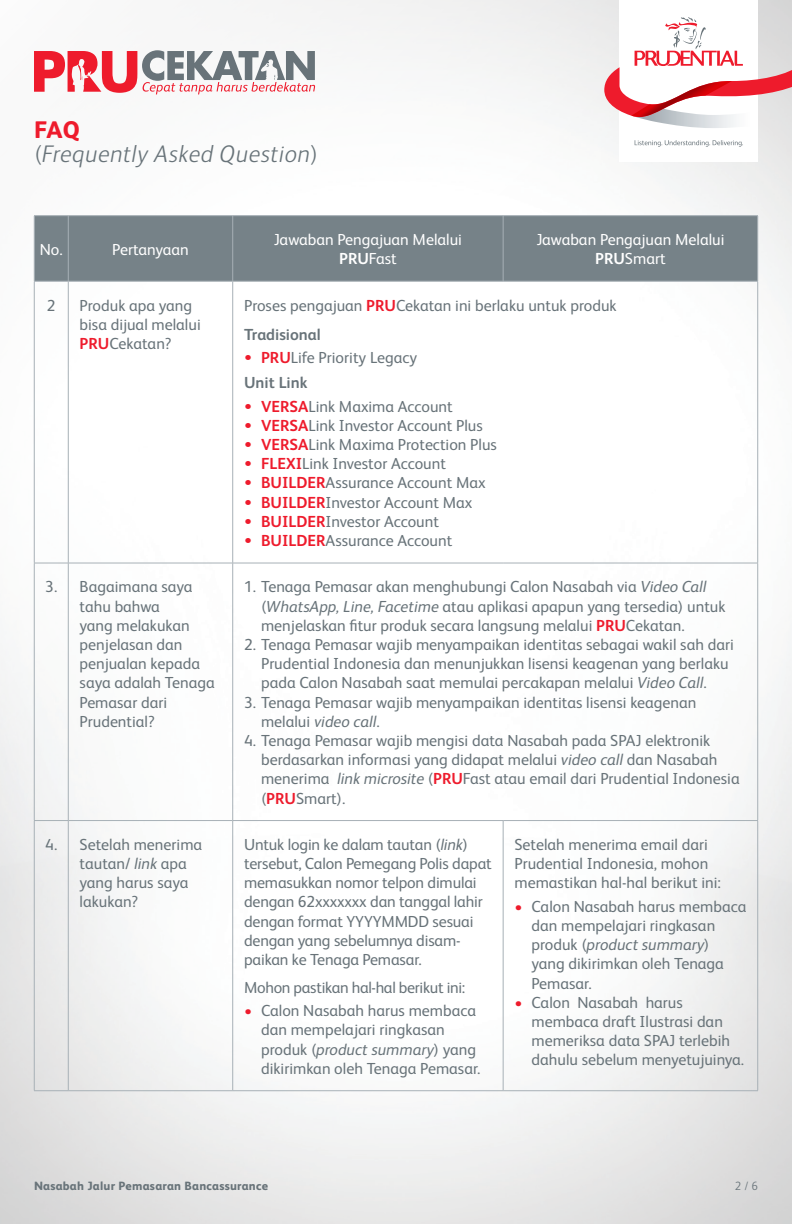
<style>
.page{position:relative;width:792px;height:1224px;background:#fff}
.page>*{position:absolute;margin:0;border:0;box-sizing:border-box;transform-origin:0 0}
.t1{font:italic 300 24px/24px "FS Albert Pro";letter-spacing:.02em;color:#687379}
.t2{font:16px/19.2px "FS Albert Pro";color:#687379}
.t3{font:16px/19.2px "FS Albert Pro";color:#fff;text-align:center}
.t4{font:16px "FS Albert Pro";letter-spacing:-.02em;color:#687379}
.t5{font:800 12px "FS Albert Pro";letter-spacing:.02em;color:#687379}
.t6{font:300 12px "FS Albert Pro";color:#687379}
.s1{font-weight:800;font-style:normal;color:#ee1b2c}
.s2{font-style:normal}
.s3{font-weight:700}
.s4{font-weight:700;color:#ee1b2c}
.s5{font-style:italic}
.s6{color:#ee1b2c}
</style>
<div class="page">
<img style="left:0;top:0;width:792px;height:1224px">
<div style="left:620px;top:0;width:138px;height:162px;background:#fff"></div>
<svg style="left:635px;top:140px;width:108px;height:7px"></svg>
<svg style="left:604px;top:17px;width:188px;height:111px"></svg>
<svg style="left:34px;top:50px;width:281px;height:45px"></svg>
<div style="left:35px;top:216px;width:722px;height:65px;background:#768288"></div>
<hr style="left:34px;top:215px;width:34px;height:1px;background:#a7b0b6">
<hr style="left:34px;top:216px;width:1px;height:65px;background:#a7b0b6">
<hr style="left:68px;top:215px;width:165px;height:1px;background:#a7b0b6">
<hr style="left:68px;top:216px;width:1px;height:65px;background:#a7b0b6">
<hr style="left:233px;top:215px;width:270px;height:1px;background:#a7b0b6">
<hr style="left:232px;top:216px;width:1px;height:65px;background:#a7b0b6">
<hr style="left:503px;top:215px;width:255px;height:1px;background:#a7b0b6">
<hr style="left:503px;top:216px;width:1px;height:65px;background:#a7b0b6">
<hr style="left:757px;top:216px;width:1px;height:65px;background:#a7b0b6">
<hr style="left:34px;top:281px;width:34px;height:1px;background:#a7b0b6">
<hr style="left:34px;top:281px;width:1px;height:282px;background:#a7b0b6">
<hr style="left:68px;top:281px;width:165px;height:1px;background:#a7b0b6">
<hr style="left:68px;top:281px;width:1px;height:282px;background:#a7b0b6">
<hr style="left:233px;top:281px;width:270px;height:1px;background:#a7b0b6">
<hr style="left:232px;top:281px;width:1px;height:282px;background:#a7b0b6">
<hr style="left:503px;top:281px;width:255px;height:1px;background:#a7b0b6">
<hr style="left:757px;top:281px;width:1px;height:282px;background:#a7b0b6">
<hr style="left:34px;top:563px;width:34px;height:1px;background:#a7b0b6">
<hr style="left:34px;top:563px;width:1px;height:257px;background:#a7b0b6">
<hr style="left:68px;top:563px;width:165px;height:1px;background:#a7b0b6">
<hr style="left:68px;top:563px;width:1px;height:257px;background:#a7b0b6">
<hr style="left:233px;top:563px;width:270px;height:1px;background:#a7b0b6">
<hr style="left:232px;top:563px;width:1px;height:257px;background:#a7b0b6">
<hr style="left:503px;top:563px;width:255px;height:1px;background:#a7b0b6">
<hr style="left:757px;top:563px;width:1px;height:257px;background:#a7b0b6">
<hr style="left:34px;top:820px;width:34px;height:1px;background:#a7b0b6">
<hr style="left:34px;top:821px;width:1px;height:269px;background:#a7b0b6">
<hr style="left:68px;top:820px;width:165px;height:1px;background:#a7b0b6">
<hr style="left:68px;top:821px;width:1px;height:269px;background:#a7b0b6">
<hr style="left:233px;top:820px;width:270px;height:1px;background:#a7b0b6">
<hr style="left:232px;top:821px;width:1px;height:269px;background:#a7b0b6">
<hr style="left:503px;top:820px;width:255px;height:1px;background:#a7b0b6">
<hr style="left:503px;top:821px;width:1px;height:269px;background:#a7b0b6">
<hr style="left:757px;top:821px;width:1px;height:269px;background:#a7b0b6">
<hr style="left:34px;top:1090px;width:34px;height:1px;background:#a7b0b6">
<hr style="left:68px;top:1090px;width:165px;height:1px;background:#a7b0b6">
<hr style="left:233px;top:1090px;width:270px;height:1px;background:#a7b0b6">
<hr style="left:503px;top:1090px;width:255px;height:1px;background:#a7b0b6">
<h1 class="t1" style="left:34px;top:116px;width:286px"><span class="s1">FAQ<br></span><span class="s2">(</span>Frequently Asked Question<span class="s2">)</span></h1>
<p class="t3" style="left:40px;top:238px;width:24px">No.</p>
<p class="t3" style="left:112px;top:238px;width:78px">Pertanyaan</p>
<p class="t3" style="left:274px;top:229px;width:190px">Jawaban Pengajuan Melalui<br><span class="s3">PRU</span>Fast</p>
<p class="t3" style="left:536px;top:229px;width:190px">Jawaban Pengajuan Melalui<br><span class="s3">PRU</span>Smart</p>
<p class="t2" style="left:47px;top:294px;width:10px">2</p>
<p class="t2" style="left:80px;top:294px;width:123px">Produk apa yang bisa dijual melalui<br><span class="s4">PRU</span>Cekatan?</p>
<p class="t2" style="left:244px;top:289px;width:374px;line-height:29.2px">Proses pengajuan <span class="s4">PRU</span>Cekatan ini berlaku untuk produk<br><span class="s3">Tradisional</span></p>
<p class="t2" style="left:244px;top:344px;width:175px;line-height:24.8px"><span class="s4">• PRU</span>Life Priority Legacy<br><span class="s3">Unit Link</span></p>
<p class="t2" style="left:244px;top:395px;width:210px"><span class="s4">• VERSA</span>Link Maxima Account</p>
<p class="t2" style="left:244px;top:415px;width:240px"><span class="s4">• VERSA</span>Link Investor Account Plus</p>
<p class="t2" style="left:244px;top:434px;width:254px"><span class="s4">• VERSA</span>Link Maxima Protection Plus</p>
<p class="t2" style="left:244px;top:453px;width:203px"><span class="s4">• FLEXI</span>Link Investor Account</p>
<p class="t2" style="left:244px;top:472px;width:243px"><span class="s4">• BUILDER</span>Assurance Account Max</p>
<p class="t2" style="left:244px;top:491px;width:230px"><span class="s4">• BUILDER</span>Investor Account Max</p>
<p class="t2" style="left:244px;top:511px;width:196px"><span class="s4">• BUILDER</span>Investor Account</p>
<p class="t2" style="left:244px;top:530px;width:210px"><span class="s4">• BUILDER</span>Assurance Account</p>
<p class="t2" style="left:80px;top:576px;width:137px;text-indent:-34px">3. Bagaimana saya tahu bahwa<br>yang melakukan penjelasan dan penjualan kepada saya adalah Tenaga<br>Pemasar dari<br>Prudential?</p>
<p class="t2" style="left:261px;top:576px;width:466px;text-indent:-17px">1. Tenaga Pemasar akan menghubungi Calon Nasabah via <span class="s5">Video Call </span>(<span class="s5">WhatsApp, Line, Facetime</span> atau aplikasi apapun yang tersedia) untuk menjelaskan fitur produk secara langsung melalui <span class="s4">PRU</span>Cekatan.</p>
<p class="t2" style="left:261px;top:634px;width:474px;text-indent:-17px">2. Tenaga Pemasar wajib menyampaikan identitas sebagai wakil sah dari<br>Prudential Indonesia dan menunjukkan lisensi keagenan yang berlaku pada Calon Nasabah saat memulai percakapan melalui <span class="s5">Video Call</span>.</p>
<p class="t2" style="left:261px;top:691px;width:437px;text-indent:-17px">3. Tenaga Pemasar wajib menyampaikan identitas lisensi keagenan melalui <span class="s5">video call</span>.</p>
<p class="t2" style="left:261px;top:730px;width:480px;text-indent:-17px">4. Tenaga Pemasar wajib mengisi data Nasabah pada SPAJ elektronik berdasarkan informasi yang didapat melalui <span class="s5">video call</span> dan Nasabah menerima <span class="s5">link microsite</span> (<span class="s4">PRU</span>Fast atau email dari Prudential Indonesia (<span class="s4">PRU</span>Smart).</p>
<p class="t2" style="left:80px;top:834px;width:124px;text-indent:-34px">4. Setelah menerima tautan/ <span class="s5">link</span> apa yang harus saya lakukan?</p>
<p class="t2" style="left:244px;top:834px;width:249px">Untuk login ke dalam tautan (<span class="s5">link</span>) tersebut, Calon Pemegang Polis dapat memasukkan nomor telpon dimulai dengan 62xxxxxxx dan tanggal lahir dengan format YYYYMMDD sesuai dengan yang sebelumnya disam&shy;paikan ke Tenaga Pemasar.</p>
<p class="t4" style="left:244px;top:976px;width:223px">Mohon pastikan hal-hal berikut ini:</p>
<p class="t2" style="left:261px;top:1000px;width:221px;text-indent:-17px"><span class="s6">•</span> Calon Nasabah harus membaca dan mempelajari ringkasan produk (<span class="s5">product summary</span>) yang dikirimkan oleh Tenaga Pemasar.</p>
<p class="t2" style="left:515px;top:834px;width:208px">Setelah menerima email dari<br>Prudential Indonesia, mohon memastikan hal-hal berikut ini:</p>
<p class="t2" style="left:532px;top:896px;width:216px;text-indent:-17px"><span class="s6">•</span> Calon Nasabah harus membaca dan mempelajari ringkasan produk (<span class="s5">product summary</span>) yang dikirimkan oleh Tenaga<br>Pemasar.</p>
<p class="t2" style="left:532px;top:992px;width:214px;text-indent:-17px"><span class="s6">•</span> Calon Nasabah harus membaca draft Ilustrasi dan memeriksa data SPAJ terlebih dahulu sebelum menyetujuinya.</p>
<p class="t5" style="left:34px;top:1177px;width:236px">Nasabah Jalur Pemasaran Bancassurance</p>
<p class="t6" style="left:735px;top:1178px;width:25px">2 / 6</p>
</div>
